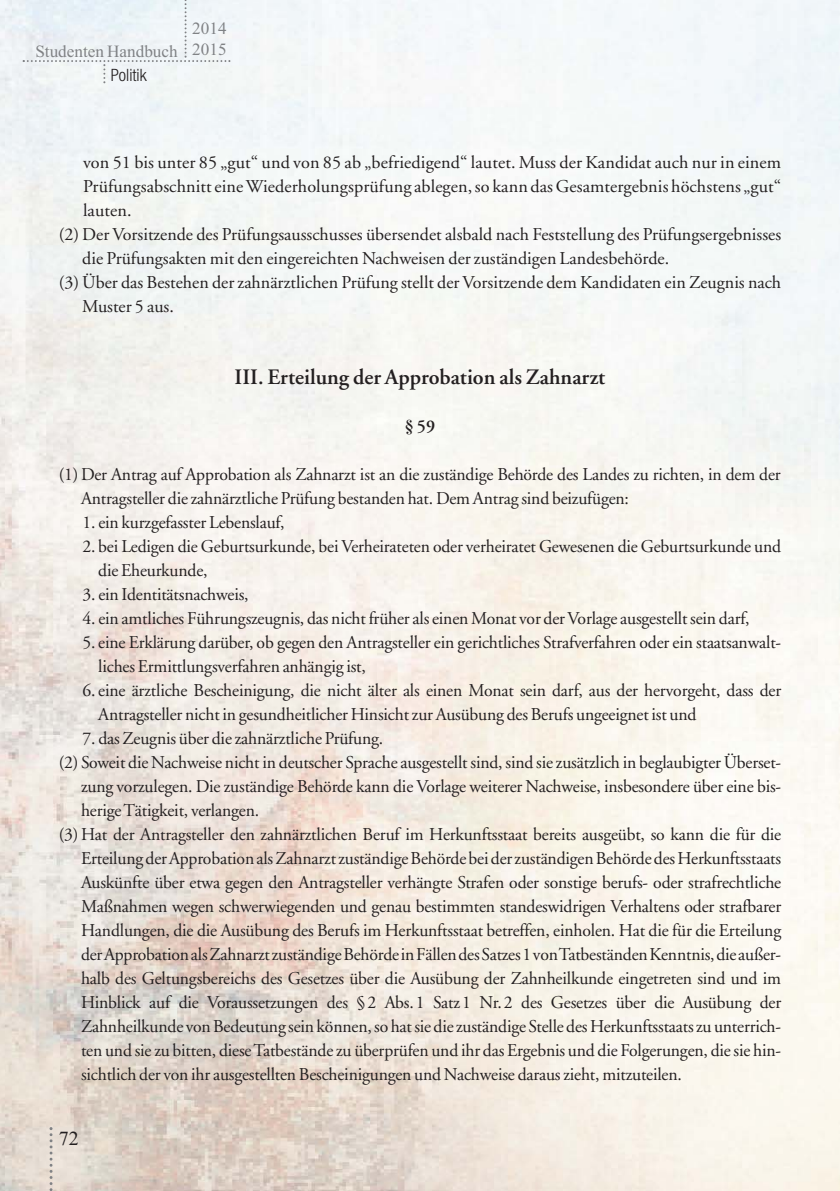
<style>
.page{position:relative;width:840px;height:1191px;background:#fff}
.page>*{position:absolute;margin:0;border:0;box-sizing:border-box;transform-origin:0 0}
.t1{font:600 22px "Adobe Garamond";color:#231f20}
.t2{font:20px "Times New Roman";color:#231f20}
.t3{font:18px/24px "Adobe Garamond";letter-spacing:-.01em;color:#231f20}
.t4{font:600 18px "Adobe Garamond";color:#231f20}
.t5{font:17.2px/20.6px "Times New Roman";color:#808285}
.t6{font:300 condensed 17px "Helvetica Neue";color:#231f20}
.s1{font-family:"Times";font-weight:700}
</style>
<div class="page">
<img style="left:0;top:0;width:839px;height:1191px">
<svg style="left:23px;top:0;width:207px;height:83px"></svg>
<svg style="left:49px;top:1127px;width:3px;height:64px"></svg>
<p class="t5" style="left:35px;top:41px;width:144px">Studenten Handbuch</p>
<p class="t6" style="left:111px;top:69px;width:37px">Politik</p>
<p class="t5" style="left:192px;top:18px;width:36px">2014<br>2015</p>
<p class="t3" style="left:83px;top:152px;width:699px">von 51 bis unter 85 „gut“ und von 85 ab „befriedigend“ lautet. Muss der Kandidat auch nur in einem</p>
<p class="t3" style="left:83px;top:176px;width:699px">Prüfungsabschnitt eine Wiederholungsprüfung ablegen, so kann das Gesamtergebnis höchstens „gut“</p>
<p class="t3" style="left:83px;top:200px;width:50px">lauten.</p>
<p class="t3" style="left:59px;top:224px;width:723px">(2) Der Vorsitzende des Prüfungsausschusses übersendet alsbald nach Feststellung des Prüfungsergebnisses</p>
<p class="t3" style="left:82px;top:248px;width:588px">die Prüfungsakten mit den eingereichten Nachweisen der zuständigen Landesbehörde.</p>
<p class="t3" style="left:59px;top:272px;width:723px">(3) Über das Bestehen der zahnärztlichen Prüfung stellt der Vorsitzende dem Kandidaten ein Zeugnis nach</p>
<p class="t3" style="left:82px;top:296px;width:93px">Muster 5 aus.</p>
<p class="t1" style="left:234px;top:368px;width:372px">III. Erteilung der Approbation als Zahnarzt</p>
<p class="t4" style="left:404px;top:419px;width:32px"><span class="s1">§</span>59</p>
<p class="t3" style="left:81px;top:464px;width:700px;text-indent:-22px">(1) Der Antrag auf Approbation als Zahnarzt ist an die zuständige Behörde des Landes zu richten, in dem der<br>Antragsteller die zahnärztliche Prüfung bestanden hat. Dem Antrag sind beizufügen:</p>
<p class="t3" style="left:83px;top:512px;width:203px">1. ein kurzgefasster Lebenslauf,</p>
<p class="t3" style="left:98px;top:536px;width:684px;text-indent:-16px">2. bei Ledigen die Geburtsurkunde, bei Verheirateten oder verheiratet Gewesenen die Geburtsurkunde und die Eheurkunde,</p>
<p class="t3" style="left:83px;top:584px;width:167px">3. ein Identitätsnachweis,</p>
<p class="t3" style="left:83px;top:608px;width:668px">4. ein amtliches Führungszeugnis, das nicht früher als einen Monat vor der Vorlage ausgestellt sein darf,</p>
<p class="t3" style="left:98px;top:632px;width:684px;text-indent:-16px">5. eine Erklärung darüber, ob gegen den Antragsteller ein gerichtliches Strafverfahren oder ein staatsanwalt - liches Ermittlungsverfahren anhängig ist,</p>
<p class="t3" style="left:98px;top:680px;width:684px;text-indent:-16px">6. eine ärztliche Bescheinigung, die nicht älter als einen Monat sein darf, aus der hervorgeht, dass der<br>Antragsteller nicht in gesundheitlicher Hinsicht zur Ausübung des Berufs ungeeignet ist und</p>
<p class="t3" style="left:83px;top:728px;width:302px">7. das Zeugnis über die zahnärztliche Prüfung.</p>
<p class="t3" style="left:59px;top:752px;width:723px">(2) Soweit die Nachweise nicht in deutscher Sprache ausgestellt sind, sind sie zusätzlich in beglaubigter Überset-</p>
<p class="t3" style="left:81px;top:776px;width:701px">zung vorzulegen. Die zuständige Behörde kann die Vorlage weiterer Nachweise, insbesondere über eine bis-</p>
<p class="t3" style="left:81px;top:800px;width:179px">herige Tätigkeit, verlangen.</p>
<p class="t3" style="left:59px;top:824px;width:723px">(3) Hat der Antragsteller den zahnärztlichen Beruf im Herkunftsstaat bereits ausgeübt, so kann die für die</p>
<p class="t3" style="left:81px;top:848px;width:701px">Erteilung der Approbation als Zahnarzt zuständige Behörde bei der zuständigen Behörde des Herkunftsstaats</p>
<p class="t3" style="left:81px;top:872px;width:701px">Auskünfte über etwa gegen den Antragsteller verhängte Strafen oder sonstige berufs- oder strafrechtliche</p>
<p class="t3" style="left:81px;top:896px;width:701px">Maßnahmen wegen schwerwiegenden und genau bestimmten standeswidrigen Verhaltens oder strafbarer</p>
<p class="t3" style="left:81px;top:920px;width:701px">Handlungen, die die Ausübung des Berufs im Herkunftsstaat betreffen, einholen. Hat die für die Erteilung</p>
<p class="t3" style="left:81px;top:944px;width:701px">der Approbation als Zahnarzt zuständige Behörde in Fällen des Satzes 1 von Tatbeständen Kenntnis, die außer-</p>
<p class="t3" style="left:81px;top:968px;width:701px">halb des Geltungsbereichs des Gesetzes über die Ausübung der Zahnheilkunde eingetreten sind und im</p>
<p class="t3" style="left:81px;top:992px;width:701px">Hinblick auf die Voraussetzungen des § 2 Abs. 1 Satz 1 Nr. 2 des Gesetzes über die Ausübung der</p>
<p class="t3" style="left:81px;top:1016px;width:701px">Zahnheilkunde von Bedeutung sein können, so hat sie die zuständige Stelle des Herkunftsstaats zu unterrich-</p>
<p class="t3" style="left:81px;top:1040px;width:701px">ten und sie zu bitten, diese Tatbestände zu überprüfen und ihr das Ergebnis und die Folgerungen, die sie hin-</p>
<p class="t3" style="left:81px;top:1064px;width:602px">sichtlich der von ihr ausgestellten Bescheinigungen und Nachweise daraus zieht, mitzuteilen.</p>
<p class="t2" style="left:59px;top:1126px;width:21px">72</p>
</div>
